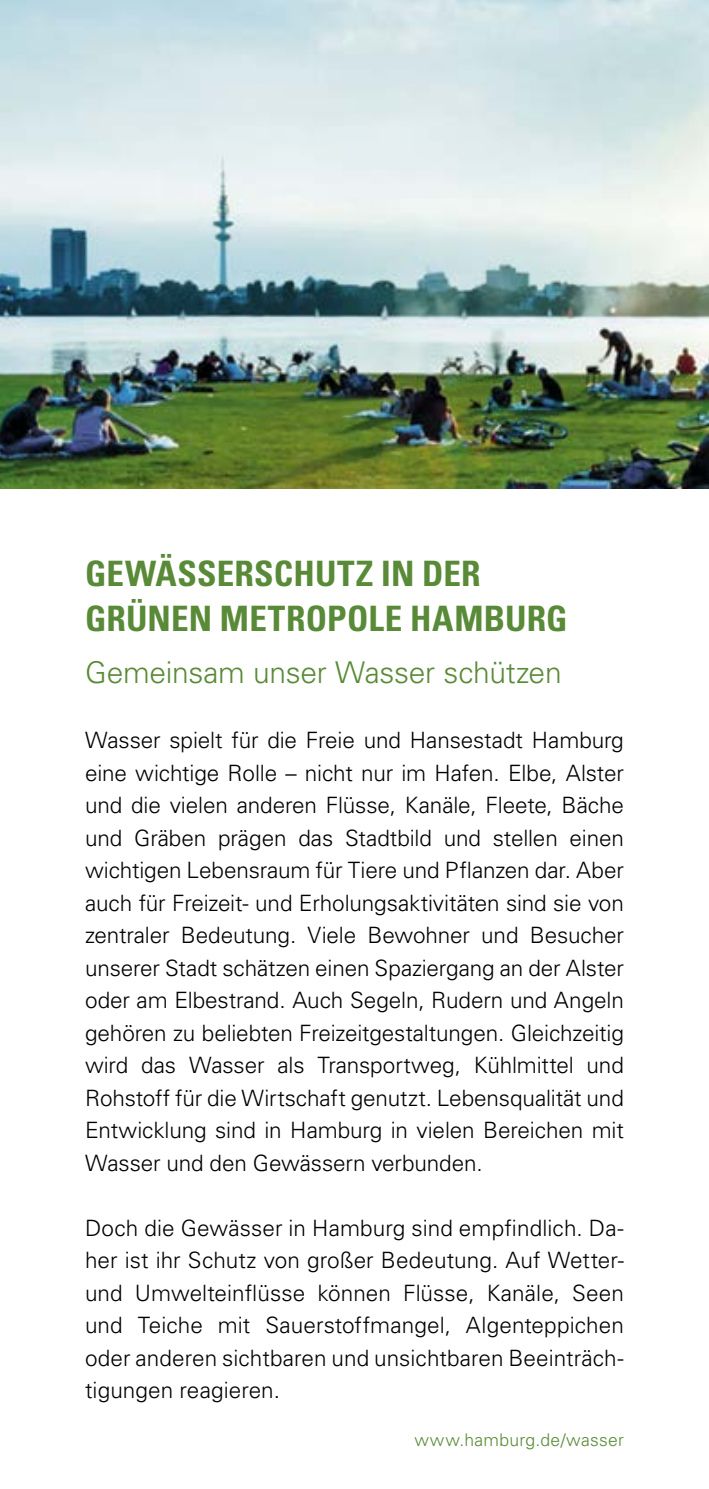
<style>
.page{position:relative;width:709px;height:1489px;background:#fff}
.page>*{position:absolute;margin:0;border:0;box-sizing:border-box;transform-origin:0 0}
.t1{font:700 condensed 35px/45px "Univers LT";letter-spacing:.005em;color:#598a37}
.t2{font:300 30px "Univers LT";letter-spacing:-.01em;color:#598a37}
.t3{font:300 22.5px/32.5px "Univers LT";color:#000;text-align:justify}
.t4{font:300 17.5px "Univers LT";letter-spacing:.015em;color:#598a37}
</style>
<div class="page">
<img style="left:0;top:0;width:709px;height:488px">
<h1 class="t1" style="left:85px;top:550px;width:484px">GEWÄSSERSCHUTZ IN DER<br>GRÜNEN METROPOLE HAMBURG</h1>
<h2 class="t2" style="left:85px;top:654px;width:478px">Gemeinsam unser Wasser schützen</h2>
<p class="t3" style="left:85px;top:724px;width:540px">Wasser spielt für die Freie und Hansestadt Hamburg eine wichtige Rolle – nicht nur im Hafen. Elbe, Alster und die vielen anderen Flüsse, Kanäle, Fleete, Bäche und Gräben prägen das Stadtbild und stellen einen wichtigen Lebensraum für Tiere und Pflanzen dar. Aber auch für Freizeit- und Erholungsaktivitäten sind sie von zentraler Bedeutung. Viele Bewohner und Besucher unserer Stadt schätzen einen Spaziergang an der Alster oder am Elbestrand. Auch Segeln, Rudern und Angeln gehören zu beliebten Freizeitgestaltungen. Gleichzeitig wird das Wasser als Transportweg, Kühlmittel und Rohstoff für die Wirtschaft genutzt. Lebensqualität und Entwicklung sind in Hamburg in vielen Bereichen mit Wasser und den Gewässern verbunden.</p>
<p class="t3" style="left:85px;top:1211px;width:540px">Doch die Gewässer in Hamburg sind empfindlich. Da&shy;her ist ihr Schutz von großer Bedeutung. Auf Wetter&shy;und Umwelteinflüsse können Flüsse, Kanäle, Seen und Teiche mit Sauerstoffmangel, Algenteppichen oder anderen sichtbaren und unsichtbaren Beeinträch&shy;tigungen reagieren.</p>
<p class="t4" style="left:414px;top:1429px;width:211px">www.hamburg.de/wasser</p>
</div>
